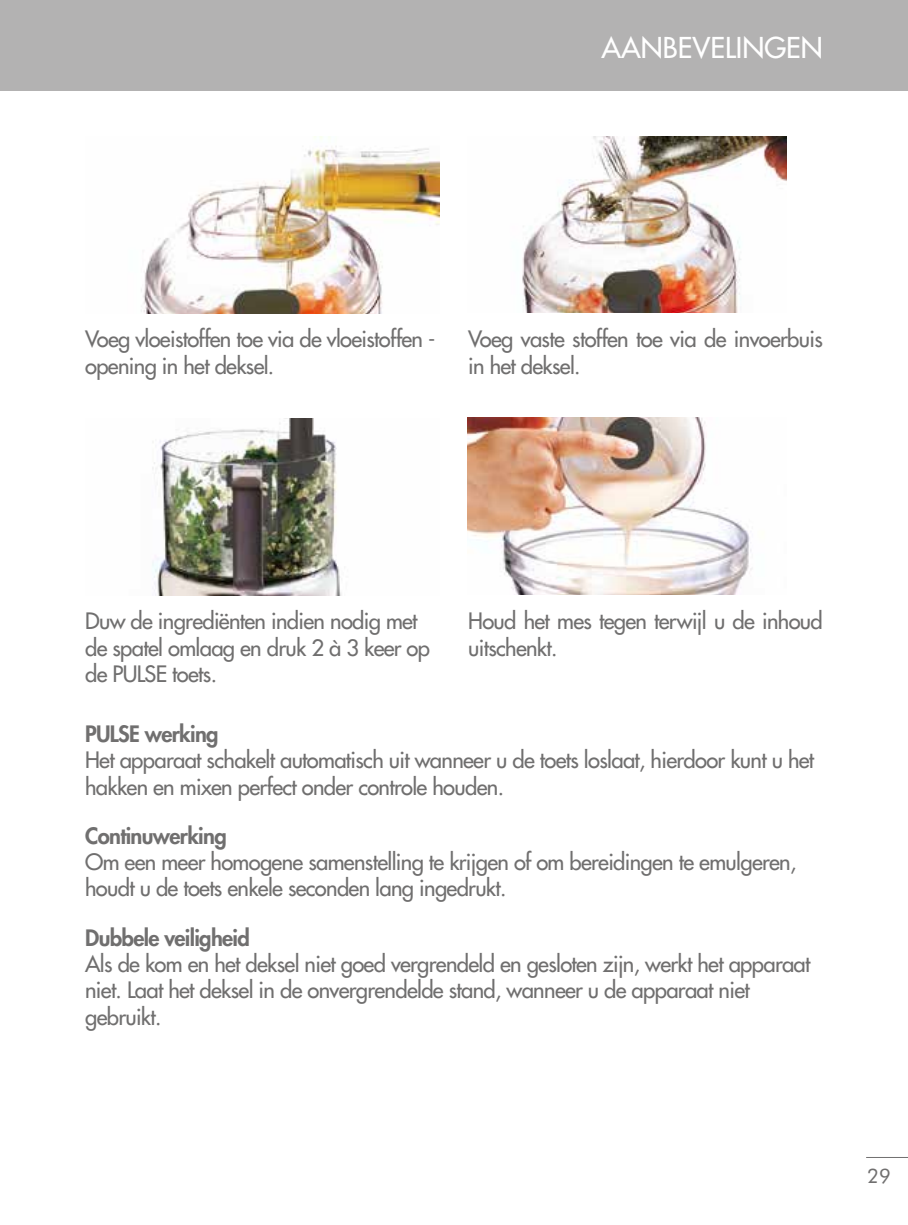
<style>
.page{position:relative;width:908px;height:1225px;background:#fff}
.page>*{position:absolute;margin:0;border:0;box-sizing:border-box;transform-origin:0 0}
.t1{font:28px "Futura";color:#fff}
.t2{font:22px/26.4px "Futura";letter-spacing:-.03em;color:#706f6f}
.t3{font:800 22px "Futura";letter-spacing:-.03em;color:#706f6f}
.t4{font:20px "Futura BT";color:#706f6f}
</style>
<div class="page">
<div style="left:0;top:0;width:907px;height:91px;background:#b3b2b2"></div>
<img style="left:522px;top:136px;width:264px;height:176px">
<img style="left:467px;top:418px;width:285px;height:176px">
<img style="left:141px;top:137px;width:298px;height:176px">
<img style="left:152px;top:419px;width:190px;height:176px">
<hr style="left:865px;top:1157px;width:42px;height:1px;background:#706f6f">
<p class="t1" style="left:601px;top:29px;width:223px">AANBEVELINGEN</p>
<p class="t2" style="left:85px;top:326px;width:351px">Voeg vloeistoffen toe via de vloeistoffen - opening in het deksel.</p>
<p class="t2" style="left:468px;top:326px;width:356px">Voeg vaste stoffen toe via de invoerbuis in het deksel.</p>
<p class="t2" style="left:85px;top:607px;width:346px">Duw de ingrediënten indien nodig met de spatel omlaag en druk 2 à 3 keer op de PULSE toets.</p>
<p class="t2" style="left:468px;top:607px;width:356px">Houd het mes tegen terwijl u de inhoud uitschenkt.</p>
<p class="t3" style="left:85px;top:719px;width:135px">PULSE werking</p>
<p class="t2" style="left:85px;top:746px;width:730px">Het apparaat schakelt automatisch uit wanneer u de toets loslaat, hierdoor kunt u het hakken en mixen perfect onder controle houden.</p>
<p class="t3" style="left:85px;top:821px;width:143px">Continuwerking</p>
<p class="t2" style="left:85px;top:848px;width:712px">Om een meer homogene samenstelling te krijgen of om bereidingen te emulgeren, houdt u de toets enkele seconden lang ingedrukt.</p>
<p class="t3" style="left:85px;top:922px;width:166px">Dubbele veiligheid</p>
<p class="t2" style="left:85px;top:950px;width:726px">Als de kom en het deksel niet goed vergrendeld en gesloten zijn, werkt het apparaat niet. Laat het deksel in de onvergrendelde stand, wanneer u de apparaat niet gebruikt.</p>
<p class="t4" style="left:866px;top:1163px;width:25px">29</p>
</div>
